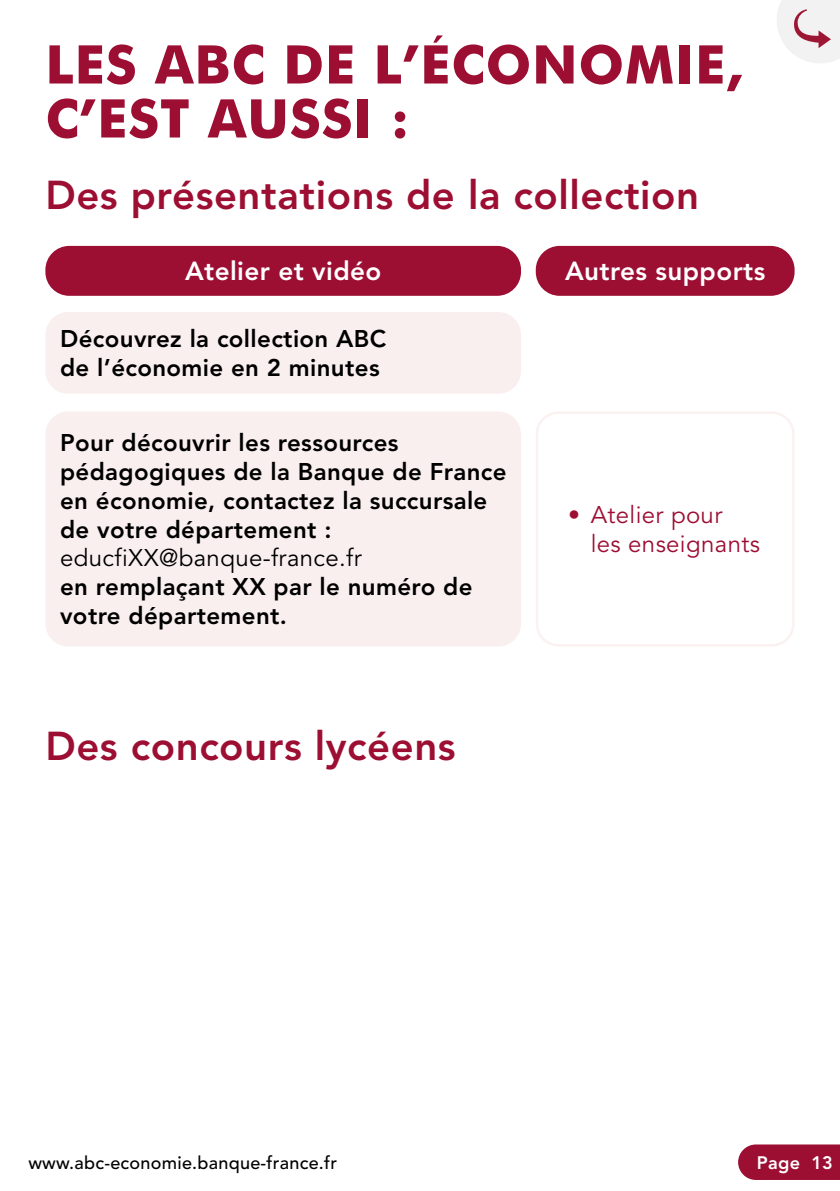
<style>
.page{position:relative;width:840px;height:1191px;background:#fff}
.page>*{position:absolute;margin:0;border:0;box-sizing:border-box;transform-origin:0 0}
.t1{font:700 53.4px/54px "Futura";letter-spacing:.015em;color:#9d0e33}
.t2{font:800 40px "Avenir";letter-spacing:.015em;color:#9d0e33}
.t3{font:800 26px "Avenir";letter-spacing:.015em;color:#fff}
.t4{font:800 24px/28.8px "Avenir";letter-spacing:.015em;color:#000}
.t5{font:24px/28.8px "Avenir";letter-spacing:.015em;color:#9d0e33}
.t6{font:24px "Avenir";letter-spacing:.015em;color:#000}
.t7{font:500 18px "Avenir";letter-spacing:.015em;color:#000}
.t8{font:800 18px "Avenir";letter-spacing:.015em;color:#fff}
</style>
<div class="page">
<svg style="left:738px;top:1144px;width:101px;height:36px;background:#a21a3d"></svg>
<div style="left:45px;top:246px;width:475px;height:50px;background:#9d0e33;border-radius:24px"></div>
<div style="left:535px;top:246px;width:259px;height:50px;background:#9d0e33;border-radius:24px"></div>
<div style="left:45px;top:312px;width:475px;height:82px;background:#faefef;border-radius:23px"></div>
<div style="left:45px;top:411px;width:475px;height:235px;background:#faefef;border-radius:23px"></div>
<div style="left:535px;top:411px;width:259px;height:235px;border:2px solid #faf1f0;border-radius:21px"></div>
<svg style="left:777px;top:0;width:62px;height:63px"></svg>
<h1 class="t1" style="left:45px;top:34px;width:698px">LES ABC DE L’ÉCONOMIE,<br>C’EST AUSSI :</h1>
<h2 class="t2" style="left:45px;top:166px;width:655px">Des présentations de la collection</h2>
<p class="t3" style="left:185px;top:252px;width:198px">Atelier et vidéo</p>
<p class="t3" style="left:564px;top:252px;width:201px">Autres supports</p>
<p class="t4" style="left:60px;top:325px;width:327px">Découvrez la collection ABC de l’économie en 2 minutes</p>
<p class="t4" style="left:60px;top:429px;width:448px">Pour découvrir les ressources pédagogiques de la Banque de France en économie, contactez la succursale de votre département :</p>
<p class="t6" style="left:60px;top:540px;width:303px">educfiXX@banque-france.fr</p>
<p class="t4" style="left:60px;top:573px;width:413px">en remplaçant XX par le numéro de votre département.</p>
<h2 class="t2" style="left:45px;top:716px;width:411px">Des concours lycéens</h2>
<p class="t5" style="left:590px;top:501px;width:171px;text-indent:-23px">• Atelier pour<br>les enseignants</p>
<p class="t7" style="left:28px;top:1149px;width:310px">www.abc-economie.banque-france.fr</p>
<p class="t8" style="left:756px;top:1149px;width:78px">Page 13</p>
</div>
